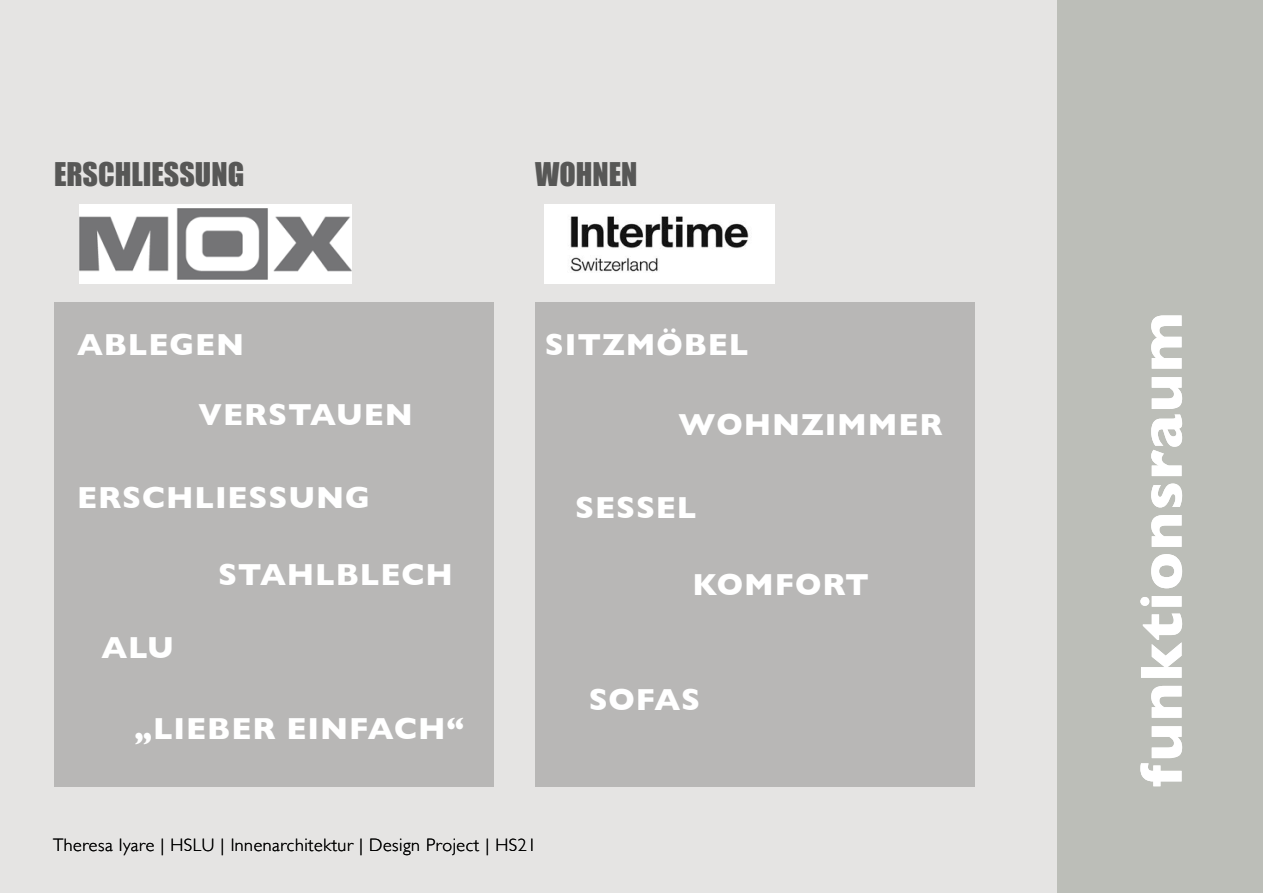
<style>
.page{position:relative;width:1263px;height:893px;background:#e5e4e3}
.page>*{position:absolute;margin:0;border:0;box-sizing:border-box;transform-origin:0 0}
.t1{font:700 60px "Gill Sans";letter-spacing:.03em;color:#fff}
.t2{font:700 31.05px "Gill Sans";letter-spacing:.03em;color:#fff}
.t3{font:30px "Impact";color:#575756}
.t4{font:300 18px "Gill Sans";letter-spacing:.03em;color:#000}
</style>
<div class="page">
<div style="left:1057px;top:0;width:206px;height:893px;background:#bcbeb8"></div>
<div style="left:54px;top:302px;width:439px;height:485px;background:#b8b7b6"></div>
<div style="left:535px;top:302px;width:439px;height:485px;background:#b8b7b6"></div>
<img style="left:545px;top:205px;width:230px;height:78px">
<img style="left:79px;top:205px;width:273px;height:79px">
<p class="t3" style="left:54px;top:151px;width:192px">ERSCHLIESSUNG</p>
<p class="t3" style="left:535px;top:151px;width:104px">WOHNEN</p>
<p class="t2" style="left:77px;top:320px;width:169px">ABLEGEN</p>
<p class="t2" style="left:545px;top:320px;width:205px">SITZMÖBEL</p>
<p class="t2" style="left:199px;top:390px;width:216px">VERSTAUEN</p>
<p class="t2" style="left:77px;top:473px;width:294px">ERSCHLIESSUNG</p>
<p class="t2" style="left:102px;top:623px;width:74px">ALU</p>
<p class="t2" style="left:218px;top:550px;width:236px">STAHLBLECH</p>
<p class="t2" style="left:135px;top:703px;width:331px">„LIEBER EINFACH“</p>
<p class="t4" style="left:53px;top:831px;width:485px">Theresa Iyare | HSLU | Innenarchitektur | Design Project | HS21</p>
<p class="t2" style="left:679px;top:400px;width:266px">WOHNZIMMER</p>
<p class="t2" style="left:575px;top:483px;width:123px">SESSEL</p>
<p class="t2" style="left:692px;top:560px;width:178px">KOMFORT</p>
<p class="t2" style="left:589px;top:675px;width:113px">SOFAS</p>
<h1 class="t1" style="left:1114px;top:787px;width:476px;rotate:-90deg">funktionsraum</h1>
</div>
